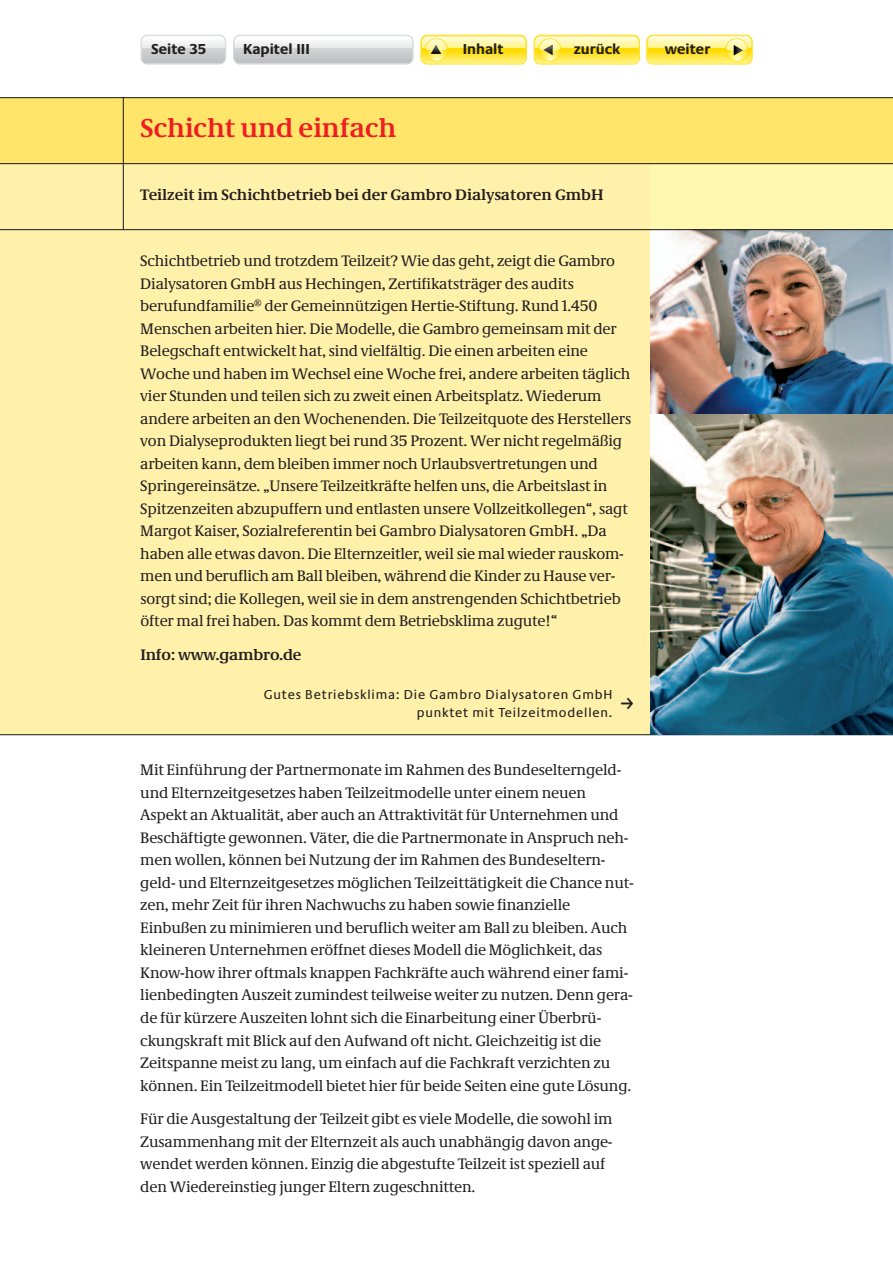
<style>
.page{position:relative;width:893px;height:1263px;background:#fff}
.page>*{position:absolute;margin:0;border:0;box-sizing:border-box;transform-origin:0 0}
.t1{font:700 27px "Neue Demos";color:#ee1d23}
.t2{font:15.75px/22.5px "Neue Demos";letter-spacing:-.01em;color:#231f20}
.t3{font:700 15.75px "Neue Demos";color:#231f20}
.t4{font:700 15px "Neue Praxis";color:#231f20}
.t5{font:13.5px "Neue Praxis";letter-spacing:.06em;color:#231f20}
</style>
<div class="page">
<div style="left:0;top:98px;width:893px;height:637px;background:#fff0aa"></div>
<div style="left:651px;top:147px;width:242px;height:588px;background:#fff8ae"></div>
<div style="left:0;top:98px;width:893px;height:66px;background:#ffe569"></div>
<hr style="left:0;top:97px;width:893px;height:1px;background:#231f20">
<hr style="left:123px;top:97px;width:1px;height:133px;background:#231f20">
<hr style="left:0;top:163px;width:893px;height:1px;background:#231f20">
<hr style="left:0;top:734px;width:893px;height:1px;background:#231f20">
<svg style="left:141px;top:35px;width:85px;height:29px;background:#d3d3d5"></svg>
<img style="left:142px;top:36px;width:83px;height:7px">
<svg style="left:233px;top:35px;width:181px;height:29px"></svg>
<svg style="left:646px;top:35px;width:107px;height:29px;background:#fbea70"></svg>
<svg style="left:534px;top:35px;width:106px;height:29px;background:#fbea6d"></svg>
<svg style="left:420px;top:35px;width:107px;height:29px;background:#fbea6e"></svg>
<img style="left:651px;top:230px;width:242px;height:505px">
<hr style="left:0;top:229px;width:893px;height:1px;background:#231f20">
<p class="t4" style="left:151px;top:40px;width:57px">Seite 35</p>
<p class="t4" style="left:243px;top:40px;width:68px">Kapitel III</p>
<p class="t4" style="left:463px;top:40px;width:42px">Inhalt</p>
<p class="t4" style="left:574px;top:40px;width:48px">zurück</p>
<p class="t4" style="left:665px;top:40px;width:47px">weiter</p>
<p class="t1" style="left:140px;top:118px;width:258px">Schicht und einfach</p>
<p class="t3" style="left:140px;top:189px;width:465px">Teilzeit im Schichtbetrieb bei der Gambro Dialysatoren GmbH</p>
<p class="t2" style="left:140px;top:251px;width:492px">Schichtbetrieb und trotzdem Teilzeit? Wie das geht, zeigt die Gambro Dialysatoren GmbH aus Hechingen, Zertifikatsträger des audits berufundfamilie<sup>®</sup> der Gemeinnützigen Hertie-Stiftung. Rund 1.450<br>Menschen arbeiten hier. Die Modelle, die Gambro gemeinsam mit der Belegschaft entwickelt hat, sind vielfältig. Die einen arbeiten eine Woche und haben im Wechsel eine Woche frei, andere arbeiten täglich vier Stunden und teilen sich zu zweit einen Arbeitsplatz. Wiederum andere arbeiten an den Wochenenden. Die Teilzeitquote des Herstellers von Dialyseprodukten liegt bei rund 35 Prozent. Wer nicht regelmäßig arbeiten kann, dem bleiben immer noch Urlaubsvertretungen und Springereinsätze. „Unsere Teilzeitkräfte helfen uns, die Arbeitslast in Spitzenzeiten abzupuffern und entlasten unsere Vollzeitkollegen“, sagt Margot Kaiser, Sozialreferentin bei Gambro Dialysatoren GmbH. „Da haben alle etwas davon. Die Elternzeitler, weil sie mal wieder rauskom&shy;men und beruflich am Ball bleiben, während die Kinder zu Hause ver&shy;sorgt sind; die Kollegen, weil sie in dem anstrengenden Schichtbetrieb öfter mal frei haben. Das kommt dem Betriebsklima zugute!“</p>
<p class="t3" style="left:140px;top:649px;width:163px">Info: www.gambro.de</p>
<p class="t5" style="left:264px;top:689px;width:350px">Gutes Betriebsklima: Die Gambro Dialysatoren GmbH</p>
<p class="t5" style="left:620px;top:698px;width:15px">ƒ</p>
<p class="t5" style="left:417px;top:707px;width:197px">punktet mit Teilzeitmodellen.</p>
<p class="t2" style="left:140px;top:760px;width:495px">Mit Einführung der Partnermonate im Rahmen des Bundeselterngeld&shy;und Elternzeitgesetzes haben Teilzeitmodelle unter einem neuen Aspekt an Aktualität, aber auch an Attraktivität für Unternehmen und Beschäftigte gewonnen. Väter, die die Partnermonate in Anspruch neh&shy;men wollen, können bei Nutzung der im Rahmen des Bundeseltern&shy;geld- und Elternzeitgesetzes möglichen Teilzeittätigkeit die Chance nut&shy;zen, mehr Zeit für ihren Nachwuchs zu haben sowie finanzielle Einbußen zu minimieren und beruflich weiter am Ball zu bleiben. Auch kleineren Unternehmen eröffnet dieses Modell die Möglichkeit, das Know-how ihrer oftmals knappen Fachkräfte auch während einer fami&shy;lienbedingten Auszeit zumindest teilweise weiter zu nutzen. Denn gera&shy;de für kürzere Auszeiten lohnt sich die Einarbeitung einer Überbrü&shy;ckungskraft mit Blick auf den Aufwand oft nicht. Gleichzeitig ist die Zeitspanne meist zu lang, um einfach auf die Fachkraft verzichten zu können. Ein Teilzeitmodell bietet hier für beide Seiten eine gute Lösung.</p>
<p class="t2" style="left:140px;top:1109px;width:474px">Für die Ausgestaltung der Teilzeit gibt es viele Modelle, die sowohl im Zusammenhang mit der Elternzeit als auch unabhängig davon ange&shy;wendet werden können. Einzig die abgestufte Teilzeit ist speziell auf den Wiedereinstieg junger Eltern zugeschnitten.</p>
</div>
